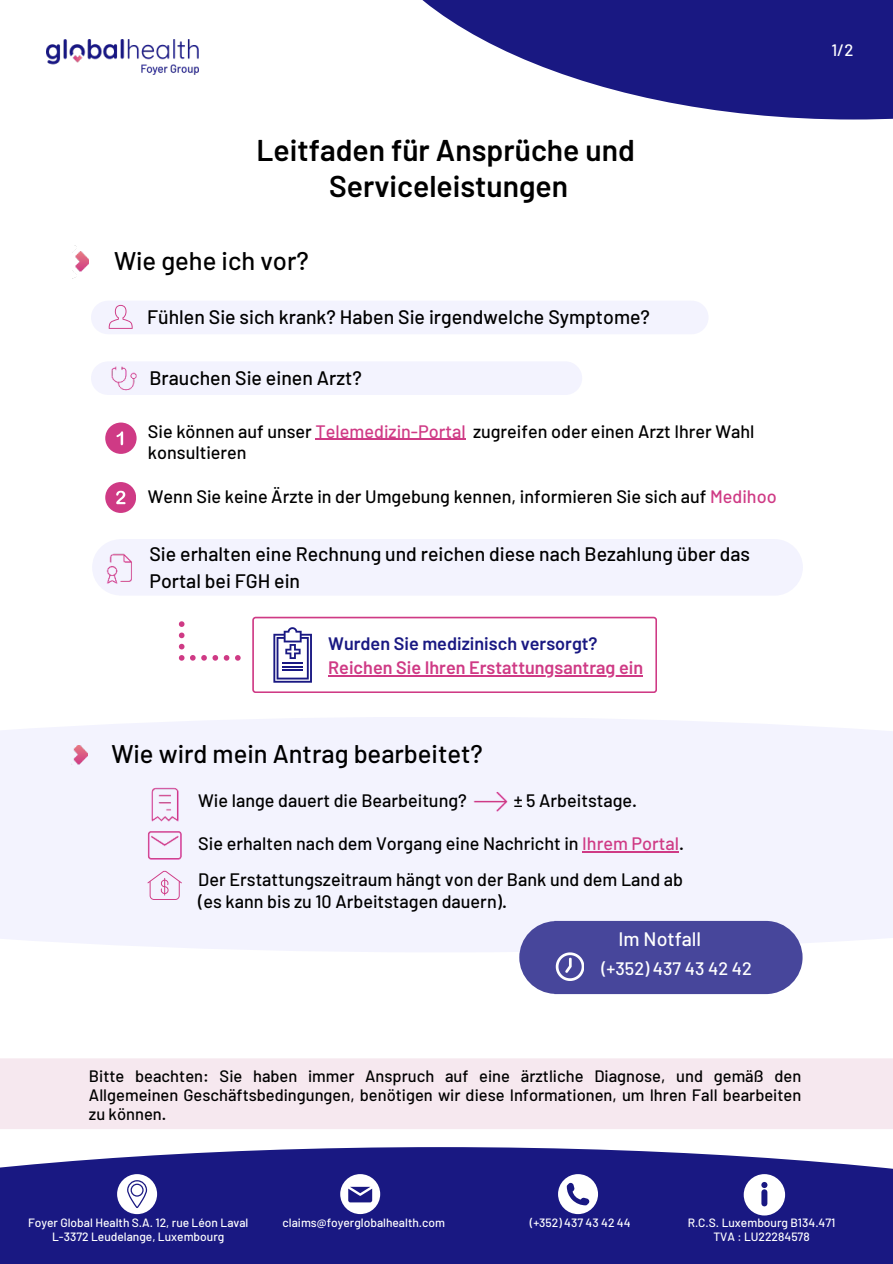
<style>
.page{position:relative;width:893px;height:1264px;background:#fff}
.page>*{position:absolute;margin:0;border:0;box-sizing:border-box;transform-origin:0 0}
.t1{font:600 30px/36px "Barlow";color:#000;text-align:center}
.t2{font:500 25.5px "Barlow";color:#000}
.t3{font:500 19.5px/27px "Barlow";color:#000}
.t4{font:500 19.5px "Barlow";color:#fff}
.t5{font:500 18px/21.3px "Barlow";color:#000}
.t6{font:600 18px "Barlow";color:#cf3a85}
.t7{font:600 18px "Barlow";color:#191882}
.t8{font:500 18px "Barlow";color:#fff}
.t9{font:500 16.5px/19.2px "Barlow";color:#000;text-align:justify}
.t10{font:500 16.5px "Barlow";color:#fff}
.t11{font:500 12px/14px "Barlow";color:#fff;text-align:center}
.s1{color:#cf3a85}
</style>
<div class="page">
<svg style="left:422px;top:0;width:470px;height:119px;fill:#191882"></svg>
<div style="left:0;top:1147px;width:892px;height:116px;background:#191882"></div>
<img style="left:72px;top:245px;width:16px;height:33px">
<div style="left:91px;top:361px;width:491px;height:34px;background:#f3f3fe;border-radius:17px"></div>
<img style="left:111px;top:366px;width:26px;height:25px">
<div style="left:91px;top:301px;width:617px;height:33px;background:#f3f3fe;border-radius:17px"></div>
<svg style="left:109px;top:305px;width:23px;height:24px"></svg>
<div style="left:92px;top:539px;width:710px;height:56px;background:#f3f3fe;border-radius:28px"></div>
<img style="left:106px;top:553px;width:26px;height:31px">
<svg style="left:190px;top:655px;width:51px;height:5px"></svg>
<svg style="left:179px;top:621px;width:5px;height:39px"></svg>
<div style="left:105px;top:422px;width:32px;height:32px;background:#cf3a85;border-radius:50%"></div>
<svg style="left:116px;top:431px;width:7px;height:14px"></svg>
<div style="left:105px;top:482px;width:31px;height:30px;background:#cf3a85;border-radius:50%"></div>
<svg style="left:116px;top:491px;width:9px;height:13px"></svg>
<div style="left:0;top:716px;width:892px;height:236px;background:#f3f3fe"></div>
<img style="left:473px;top:792px;width:34px;height:19px">
<img style="left:151px;top:787px;width:28px;height:35px">
<img style="left:147px;top:831px;width:35px;height:29px">
<svg style="left:147px;top:870px;width:35px;height:29px"></svg>
<svg style="left:252px;top:616px;width:405px;height:77px"></svg>
<img style="left:73px;top:745px;width:14px;height:19px">
<hr style="left:315px;top:438px;width:150px;height:2px;background:#cf3a85">
<hr style="left:582px;top:851px;width:97px;height:1px;background:#cf3a85">
<hr style="left:328px;top:675px;width:315px;height:1px;background:#cf3a85">
<div style="left:0;top:1058px;width:892px;height:71px;background:#f6e8ef"></div>
<div style="left:519px;top:920px;width:283px;height:74px;background:#47469b;border-radius:36px"></div>
<svg style="left:555px;top:952px;width:29px;height:28px"></svg>
<img style="left:46px;top:39px;width:152px;height:35px">
<svg style="left:558px;top:1174px;width:40px;height:40px"></svg>
<svg style="left:340px;top:1174px;width:40px;height:39px"></svg>
<div style="left:117px;top:1174px;width:40px;height:40px;background:#fff;border-radius:50%"></div>
<div style="left:743px;top:1174px;width:42px;height:41px;background:#fff;border-radius:50%"></div>
<svg style="left:761px;top:1182px;width:6px;height:24px"></svg>
<svg style="left:127px;top:1180px;width:20px;height:27px"></svg>
<h1 class="t1" style="left:256px;top:130px;width:380px">Leitfaden für Ansprüche und<br>Serviceleistungen</h1>
<h2 class="t2" style="left:114px;top:245px;width:196px">Wie gehe ich vor?</h2>
<p class="t3" style="left:147px;top:303px;width:504px">Fühlen Sie sich krank? Haben Sie irgendwelche Symptome?</p>
<p class="t3" style="left:149px;top:364px;width:214px">Brauchen Sie einen Arzt?</p>
<p class="t5" style="left:148px;top:420px;width:608px">Sie können auf unser <span class="s1">Telemedizin-Portal</span> zugreifen oder einen Arzt Ihrer Wahl konsultieren</p>
<p class="t5" style="left:148px;top:485px;width:630px">Wenn Sie keine Ärzte in der Umgebung kennen, informieren Sie sich auf <span class="s1">Medihoo</span></p>
<p class="t3" style="left:149px;top:540px;width:602px">Sie erhalten eine Rechnung und reichen diese nach Bezahlung über das<br>Portal bei FGH ein</p>
<p class="t7" style="left:328px;top:630px;width:271px">Wurden Sie medizinisch versorgt?</p>
<p class="t6" style="left:328px;top:654px;width:316px">Reichen Sie Ihren Erstattungsantrag ein</p>
<h2 class="t2" style="left:111px;top:737px;width:373px">Wie wird mein Antrag bearbeitet?</h2>
<p class="t5" style="left:198px;top:789px;width:270px">Wie lange dauert die Bearbeitung?</p>
<p class="t5" style="left:513px;top:789px;width:125px">± 5 Arbeitstage.</p>
<p class="t5" style="left:198px;top:825px;width:487px;line-height:36.2px">Sie erhalten nach dem Vorgang eine Nachricht in <span class="s1">Ihrem Portal</span>.<br>Der Erstattungszeitraum hängt von der Bank und dem Land ab</p>
<p class="t5" style="left:198px;top:890px;width:310px">(es kann bis zu 10 Arbeitstagen dauern).</p>
<p class="t4" style="left:618px;top:927px;width:84px">Im Notfall</p>
<p class="t8" style="left:601px;top:955px;width:152px">(+352) 437 43 42 42</p>
<p class="t10" style="left:831px;top:38px;width:23px">1/2</p>
<p class="t9" style="left:89px;top:1066px;width:713px">Bitte beachten: Sie haben immer Anspruch auf eine ärztliche Diagnose, und gemäß den Allgemeinen Geschäftsbedingungen, benötigen wir diese Informationen, um Ihren Fall bearbeiten zu können.</p>
<p class="t11" style="left:28px;top:1214px;width:222px">Foyer Global Health S.A. 12, rue Léon Laval<br>L-3372 Leudelange, Luxembourg</p>
<p class="t11" style="left:530px;top:1214px;width:102px">(+352) 437 43 42 44</p>
<p class="t11" style="left:282px;top:1214px;width:164px">claims@foyerglobalhealth.com</p>
<p class="t11" style="left:687px;top:1214px;width:149px">R.C.S. Luxembourg B134.471<br>TVA : LU22284578</p>
</div>
